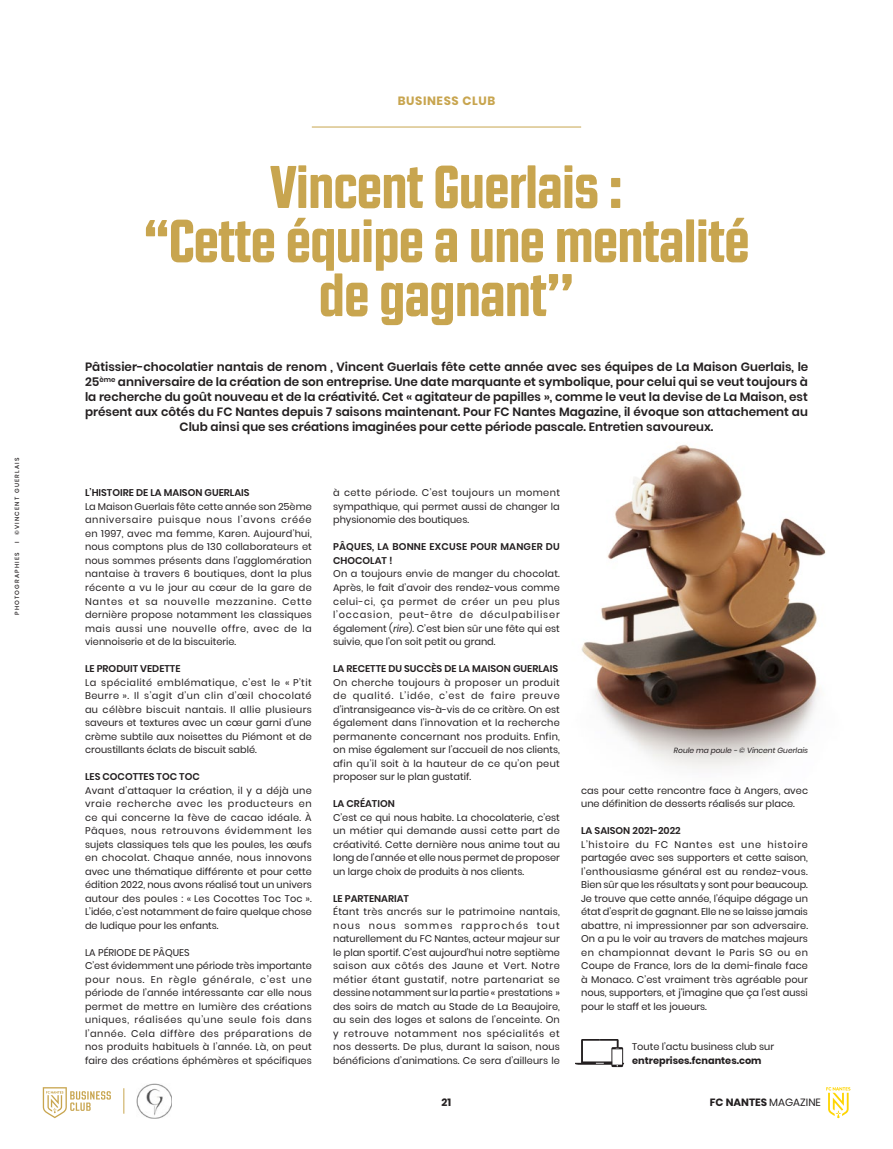
<style>
.page{position:relative;width:893px;height:1149px;background:#fff}
.page>*{position:absolute;margin:0;border:0;box-sizing:border-box;transform-origin:0 0}
.t1{font:800 60px "Revolution Gothic";letter-spacing:-.025em;color:#c8a54f}
.t2{font:600 12px/15px "Poppins";color:#231f20;text-align:center}
.t3{font:700 12px "Poppins";letter-spacing:.05em;color:#c8a54f}
.t4{font:700 10.5px "Poppins";color:#231f20}
.t5{font:9.75px/13.5px "Poppins";color:#231f20;text-align:justify}
.t6{font:600 9.75px "Poppins";color:#231f20}
.t7{font:600 9.75px/13.5px "Poppins";letter-spacing:.02em;color:#231f20}
.t8{font:700 9.75px "Poppins";color:#231f20}
.t9{font:italic 7.5px "Poppins";color:#231f20}
.t10{font:500 6px "Poppins";letter-spacing:.2em;color:#231f20}
.s1{font-style:italic}
.s2{font-weight:400}
</style>
<div class="page">
<svg style="left:826px;top:1087px;width:24px;height:30px"></svg>
<svg style="left:43px;top:1087px;width:68px;height:30px"></svg>
<svg style="left:124px;top:1088px;width:1px;height:25px"></svg>
<img style="left:581px;top:444px;width:245px;height:325px">
<svg style="left:575px;top:1039px;width:49px;height:27px"></svg>
<hr style="left:312px;top:127px;width:269px;height:1px;background:#c8a54f">
<img style="left:137px;top:1083px;width:35px;height:34px">
<p class="t10" style="left:13px;top:543px;width:87px;rotate:-90deg">I ©VINCENT GUERLAIS</p>
<p class="t10" style="left:13px;top:615px;width:64px;rotate:-90deg">PHOTOGRAPHIES</p>
<p class="t3" style="left:398px;top:94px;width:99px">BUSINESS CLUB</p>
<p class="t1" style="left:270px;top:154px;width:355px">Vincent Guerlais :</p>
<p class="t1" style="left:143px;top:208px;width:609px">“Cette équipe a une mentalité</p>
<p class="t1" style="left:318px;top:262px;width:258px">de gagnant’’</p>
<p class="t2" style="left:85px;top:359px;width:725px">Pâtissier-chocolatier nantais de renom , Vincent Guerlais fête cette année avec ses équipes de La Maison Guerlais, le 25<sup>ème</sup> anniversaire de la création de son entreprise. Une date marquante et symbolique, pour celui qui se veut toujours à la recherche du goût nouveau et de la créativité. Cet « agitateur de papilles », comme le veut la devise de La Maison, est présent aux côtés du FC Nantes depuis 7 saisons maintenant. Pour FC Nantes Magazine, il évoque son attachement au Club ainsi que ses créations imaginées pour cette période pascale. Entretien savoureux.</p>
<p class="t6" style="left:85px;top:487px;width:166px">L’HISTOIRE DE LA MAISON GUERLAIS</p>
<p class="t5" style="left:85px;top:499px;width:228px">La Maison Guerlais fête cette année son 25ème anniversaire puisque nous l’avons créée en 1997, avec ma femme, Karen. Aujourd’hui, nous comptons plus de 130 collaborateurs et nous sommes présents dans l’agglomération nantaise à travers 6 boutiques, dont la plus récente a vu le jour au cœur de la gare de Nantes et sa nouvelle mezzanine. Cette dernière propose notamment les classiques mais aussi une nouvelle offre, avec de la viennoiserie et de la biscuiterie.</p>
<p class="t6" style="left:85px;top:662px;width:97px">LE PRODUIT VEDETTE</p>
<p class="t5" style="left:85px;top:675px;width:228px">La spécialité emblématique, c’est le « P’tit Beurre ». Il s’agit d’un clin d’œil chocolaté au célèbre biscuit nantais. Il allie plusieurs saveurs et textures avec un cœur garni d’une crème subtile aux noisettes du Piémont et de croustillants éclats de biscuit sablé.</p>
<p class="t6" style="left:85px;top:770px;width:116px">LES COCOTTES TOC TOC</p>
<p class="t5" style="left:85px;top:783px;width:228px">Avant d’attaquer la création, il y a déjà une vraie recherche avec les producteurs en ce qui concerne la fève de cacao idéale. À Pâques, nous retrouvons évidemment les sujets classiques tels que les poules, les œufs en chocolat. Chaque année, nous innovons avec une thématique différente et pour cette édition 2022, nous avons réalisé tout un univers autour des poules : « Les Cocottes Toc Toc ».<br>L’idée, c’est notamment de faire quelque chose de ludique pour les enfants.</p>
<p class="t5" style="left:85px;top:945px;width:106px">LA PÉRIODE DE PÂQUES</p>
<p class="t5" style="left:85px;top:958px;width:228px">C’est évidemment une période très importante pour nous. En règle générale, c’est une période de l’année intéressante car elle nous permet de mettre en lumière des créations uniques, réalisées qu’une seule fois dans l’année. Cela diffère des préparations de nos produits habituels à l’année. Là, on peut faire des créations éphémères et spécifiques</p>
<p class="t5" style="left:333px;top:486px;width:228px">à cette période. C’est toujours un moment sympathique, qui permet aussi de changer la physionomie des boutiques.</p>
<p class="t7" style="left:333px;top:540px;width:228px">PÂQUES, LA BONNE EXCUSE POUR MANGER DU<br>CHOCOLAT !</p>
<p class="t5" style="left:333px;top:567px;width:228px">On a toujours envie de manger du chocolat.<br>Après, le fait d’avoir des rendez-vous comme celui-ci, ça permet de créer un peu plus l’occasion, peut-être de déculpabiliser également (<span class="s1">rire</span>). C’est bien sûr une fête qui est suivie, que l’on soit petit ou grand.</p>
<p class="t6" style="left:333px;top:662px;width:226px">LA RECETTE DU SUCCÈS DE LA MAISON GUERLAIS</p>
<p class="t5" style="left:333px;top:675px;width:228px">On cherche toujours à proposer un produit de qualité. L’idée, c’est de faire preuve d’intransigeance vis-à-vis de ce critère. On est également dans l’innovation et la recherche permanente concernant nos produits. Enfin, on mise également sur l’accueil de nos clients, afin qu’il soit à la hauteur de ce qu’on peut proposer sur le plan gustatif.</p>
<p class="t6" style="left:333px;top:797px;width:63px">LA CRÉATION</p>
<p class="t5" style="left:333px;top:810px;width:228px">C’est ce qui nous habite. La chocolaterie, c’est un métier qui demande aussi cette part de créativité. Cette dernière nous anime tout au long de l’année et elle nous permet de proposer un large choix de produits à nos clients.</p>
<p class="t6" style="left:333px;top:892px;width:77px">LE PARTENARIAT</p>
<p class="t5" style="left:333px;top:904px;width:228px">Étant très ancrés sur le patrimoine nantais, nous nous sommes rapprochés tout naturellement du FC Nantes, acteur majeur sur le plan sportif. C’est aujourd’hui notre septième saison aux côtés des Jaune et Vert. Notre métier étant gustatif, notre partenariat se dessine notamment sur la partie « prestations » des soirs de match au Stade de La Beaujoire, au sein des loges et salons de l’enceinte. On y retrouve notamment nos spécialités et nos desserts. De plus, durant la saison, nous bénéficions d’animations. Ce sera d’ailleurs le</p>
<p class="t9" style="left:674px;top:746px;width:136px">Roule ma poule - © Vincent Guerlais</p>
<p class="t5" style="left:581px;top:783px;width:228px">cas pour cette rencontre face à Angers, avec une définition de desserts réalisés sur place.</p>
<p class="t6" style="left:581px;top:824px;width:101px">LA SAISON 2021-2022</p>
<p class="t5" style="left:581px;top:837px;width:228px">L’histoire du FC Nantes est une histoire partagée avec ses supporters et cette saison, l’enthousiasme général est au rendez-vous.<br>Bien sûr que les résultats y sont pour beaucoup.<br>Je trouve que cette année, l’équipe dégage un état d’esprit de gagnant. Elle ne se laisse jamais abattre, ni impressionner par son adversaire.<br>On a pu le voir au travers de matches majeurs en championnat devant le Paris SG ou en Coupe de France, lors de la demi-finale face à Monaco. C’est vraiment très agréable pour nous, supporters, et j’imagine que ça l’est aussi pour le staff et les joueurs.</p>
<p class="t5" style="left:632px;top:1039px;width:144px">Toute l’actu business club sur</p>
<p class="t8" style="left:632px;top:1054px;width:131px">entreprises.fcnantes.com</p>
<p class="t4" style="left:442px;top:1096px;width:11px">21</p>
<p class="t4" style="left:710px;top:1096px;width:113px">FC NANTES <span class="s2">MAGAZINE</span></p>
</div>
